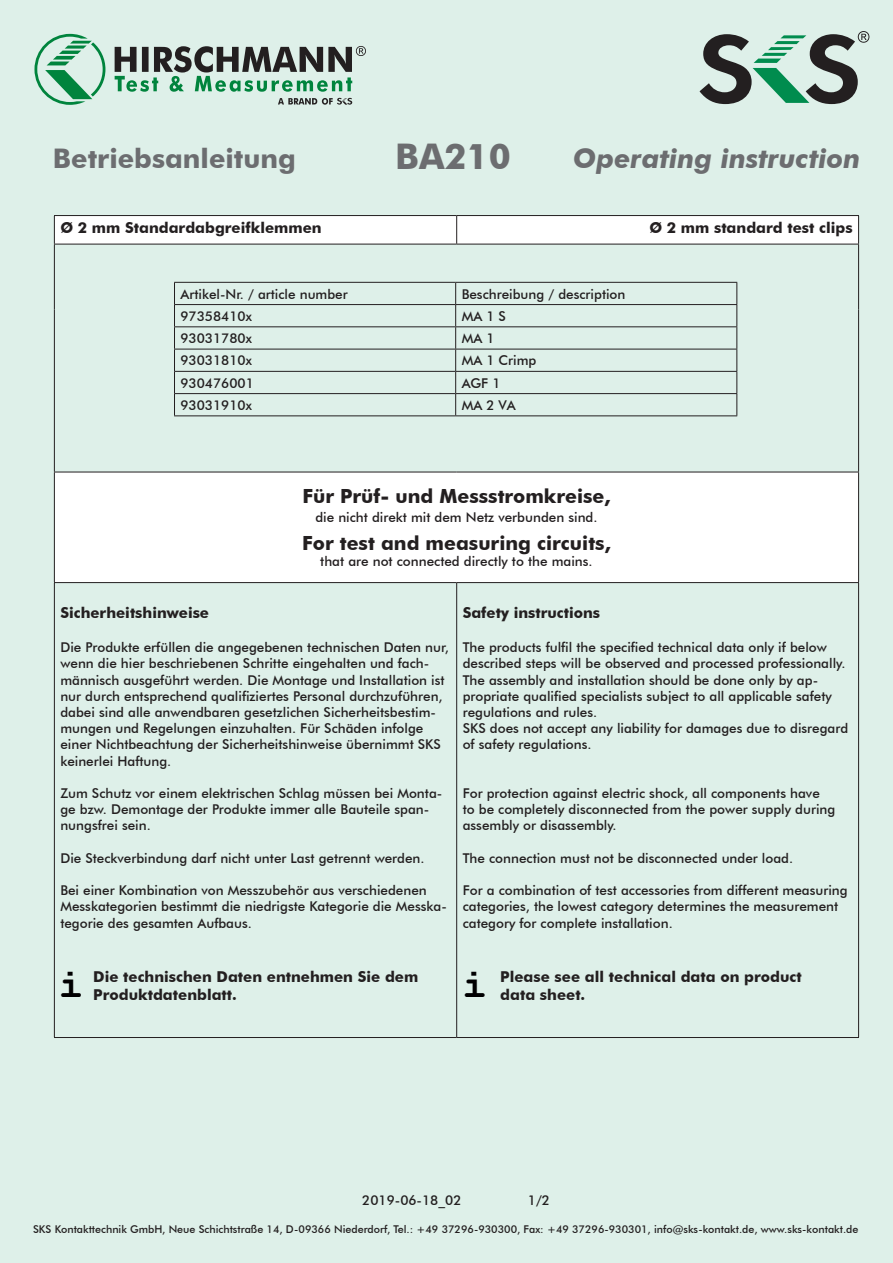
<style>
.page{position:relative;width:893px;height:1263px;background:#def0e9}
.page>*{position:absolute;margin:0;border:0;box-sizing:border-box;transform-origin:0 0}
.t1{font:700 41.4px "Courier New";color:#000001}
.t2{font:700 35.25px "Futura BT";color:#6c6d70}
.t3{font:italic 700 27px "Futura BT";color:#6c6d70}
.t4{font:700 27px "Futura BT";color:#6c6d70}
.t5{font:700 19.5px "Futura BT";color:#231f20}
.t6{font:700 15px/18px "Futura BT";color:#231f20}
.t7{font:500 13.5px/16.2px "Futura BT";color:#231f20}
.t8{font:500 10.65px "Futura BT";color:#231f20}
</style>
<div class="page">
<svg style="left:55px;top:216px;width:803px;height:366px"></svg>
<hr style="left:54px;top:215px;width:403px;height:1px;background:#231f20">
<svg style="left:54px;top:216px;width:1px;height:28px"></svg>
<hr style="left:457px;top:215px;width:402px;height:1px;background:#231f20">
<svg style="left:456px;top:216px;width:1px;height:28px"></svg>
<svg style="left:858px;top:216px;width:1px;height:28px"></svg>
<hr style="left:858px;top:244px;width:1px;height:66px;background:#231f20">
<hr style="left:858px;top:310px;width:1px;height:162px;background:#231f20">
<hr style="left:54px;top:472px;width:1px;height:110px;background:#231f20">
<hr style="left:858px;top:472px;width:1px;height:110px;background:#231f20">
<hr style="left:54px;top:582px;width:403px;height:1px;background:#231f20">
<hr style="left:54px;top:583px;width:1px;height:454px;background:#231f20">
<hr style="left:457px;top:582px;width:402px;height:1px;background:#231f20">
<hr style="left:456px;top:583px;width:1px;height:454px;background:#231f20">
<hr style="left:858px;top:583px;width:1px;height:454px;background:#231f20">
<hr style="left:54px;top:1037px;width:403px;height:1px;background:#231f20">
<hr style="left:457px;top:1037px;width:402px;height:1px;background:#231f20">
<hr style="left:54px;top:244px;width:403px;height:1px;background:#231f20">
<hr style="left:54px;top:244px;width:1px;height:66px;background:#231f20">
<hr style="left:457px;top:244px;width:402px;height:1px;background:#231f20">
<hr style="left:54px;top:310px;width:1px;height:162px;background:#231f20">
<hr style="left:54px;top:472px;width:403px;height:1px;background:#231f20">
<hr style="left:457px;top:472px;width:402px;height:1px;background:#231f20">
<svg style="left:34px;top:34px;width:71px;height:71px"></svg>
<svg style="left:278px;top:98px;width:74px;height:7px"></svg>
<svg style="left:115px;top:46px;width:251px;height:46px"></svg>
<svg style="left:699px;top:31px;width:170px;height:73px"></svg>
<hr style="left:174px;top:282px;width:282px;height:1px;background:#231f20">
<hr style="left:456px;top:282px;width:281px;height:1px;background:#231f20">
<hr style="left:174px;top:304px;width:282px;height:1px;background:#231f20">
<hr style="left:456px;top:304px;width:281px;height:1px;background:#231f20">
<hr style="left:174px;top:326px;width:282px;height:1px;background:#231f20">
<hr style="left:456px;top:326px;width:281px;height:1px;background:#231f20">
<hr style="left:174px;top:349px;width:282px;height:1px;background:#231f20">
<hr style="left:456px;top:349px;width:281px;height:1px;background:#231f20">
<hr style="left:174px;top:371px;width:282px;height:1px;background:#231f20">
<hr style="left:456px;top:371px;width:281px;height:1px;background:#231f20">
<hr style="left:174px;top:393px;width:282px;height:1px;background:#231f20">
<svg style="left:174px;top:283px;width:1px;height:132px"></svg>
<hr style="left:456px;top:393px;width:281px;height:1px;background:#231f20">
<svg style="left:455px;top:283px;width:1px;height:132px"></svg>
<svg style="left:736px;top:283px;width:1px;height:132px"></svg>
<hr style="left:174px;top:415px;width:282px;height:1px;background:#231f20">
<hr style="left:456px;top:415px;width:281px;height:1px;background:#231f20">
<h3 class="t4" style="left:53px;top:142px;width:245px">Betriebsanleitung</h3>
<h2 class="t2" style="left:395px;top:135px;width:117px">BA210</h2>
<h3 class="t3" style="left:573px;top:142px;width:289px">Operating instruction</h3>
<p class="t6" style="left:60px;top:218px;width:263px">Ø 2 mm Standardabgreifklemmen</p>
<p class="t6" style="left:649px;top:218px;width:205px">Ø 2 mm standard test clips</p>
<p class="t7" style="left:180px;top:286px;width:169px">Artikel-Nr. / article number</p>
<p class="t7" style="left:462px;top:286px;width:165px">Beschreibung / description</p>
<p class="t7" style="left:180px;top:308px;width:73px">97358410x</p>
<p class="t7" style="left:462px;top:308px;width:46px">MA 1 S</p>
<p class="t7" style="left:180px;top:330px;width:73px">93031780x</p>
<p class="t7" style="left:462px;top:330px;width:34px">MA 1</p>
<p class="t7" style="left:180px;top:352px;width:73px">93031810x</p>
<p class="t7" style="left:462px;top:352px;width:76px">MA 1 Crimp</p>
<p class="t7" style="left:180px;top:375px;width:75px">930476001</p>
<p class="t7" style="left:462px;top:375px;width:40px">AGF 1</p>
<p class="t7" style="left:180px;top:397px;width:73px">93031910x</p>
<p class="t7" style="left:462px;top:397px;width:55px">MA 2 VA</p>
<h3 class="t5" style="left:302px;top:484px;width:310px">Für Prüf- und Messstromkreise,</h3>
<p class="t7" style="left:315px;top:509px;width:284px">die nicht direkt mit dem Netz verbunden sind.</p>
<h3 class="t5" style="left:302px;top:531px;width:310px">For test and measuring circuits,</h3>
<p class="t7" style="left:320px;top:553px;width:274px">that are not connected directly to the mains.</p>
<p class="t6" style="left:463px;top:603px;width:139px">Safety instructions</p>
<p class="t7" style="left:463px;top:639px;width:387px">The products fulfil the specified technical data only if below described steps will be observed and processed professionally.<br>The assembly and installation should be done only by ap&shy;propriate qualified specialists subject to all applicable safety regulations and rules.<br>SKS does not accept any liability for damages due to disregard of safety regulations.</p>
<p class="t7" style="left:463px;top:785px;width:374px">For protection against electric shock, all components have<br>to be completely disconnected from the power supply during assembly or disassembly.</p>
<p class="t7" style="left:463px;top:850px;width:332px">The connection must not be disconnected under load.</p>
<p class="t7" style="left:463px;top:882px;width:387px">For a combination of test accessories from different measuring categories, the lowest category determines the measurement category for complete installation.</p>
<p class="t6" style="left:500px;top:967px;width:303px">Please see all technical data on product data sheet.</p>
<p class="t6" style="left:60px;top:603px;width:150px">Sicherheitshinweise</p>
<p class="t7" style="left:60px;top:639px;width:390px">Die Produkte erfüllen die angegebenen technischen Daten nur, wenn die hier beschriebenen Schritte eingehalten und fach&shy;männisch ausgeführt werden. Die Montage und Installation ist nur durch entsprechend qualifiziertes Personal durchzuführen, dabei sind alle anwendbaren gesetzlichen Sicherheitsbestim&shy;mungen und Regelungen einzuhalten. Für Schäden infolge einer Nichtbeachtung der Sicherheitshinweise übernimmt SKS keinerlei Haftung.</p>
<p class="t7" style="left:60px;top:785px;width:383px">Zum Schutz vor einem elektrischen Schlag müssen bei Monta&shy;ge bzw. Demontage der Produkte immer alle Bauteile span&shy;nungsfrei sein.</p>
<p class="t7" style="left:60px;top:850px;width:366px">Die Steckverbindung darf nicht unter Last getrennt werden.</p>
<p class="t7" style="left:60px;top:882px;width:388px">Bei einer Kombination von Messzubehör aus verschiedenen<br>Messkategorien bestimmt die niedrigste Kategorie die Messka&shy;tegorie des gesamten Aufbaus.</p>
<p class="t6" style="left:93px;top:967px;width:327px">Die technischen Daten entnehmen Sie dem<br>Produktdatenblatt.</p>
<h1 class="t1" style="left:59px;top:959px;width:26px">i</h1>
<h1 class="t1" style="left:462px;top:958px;width:26px">i</h1>
<p class="t7" style="left:362px;top:1192px;width:101px">2019-06-18_02</p>
<p class="t7" style="left:528px;top:1192px;width:24px">1/2</p>
<p class="t8" style="left:33px;top:1223px;width:827px">SKS Kontakttechnik GmbH, Neue Schichtstraße 14, D-09366 Niederdorf, Tel.: +49 37296-930300, Fax: +49 37296-930301, info@sks-kontakt.de, www.sks-kontakt.de</p>
</div>
